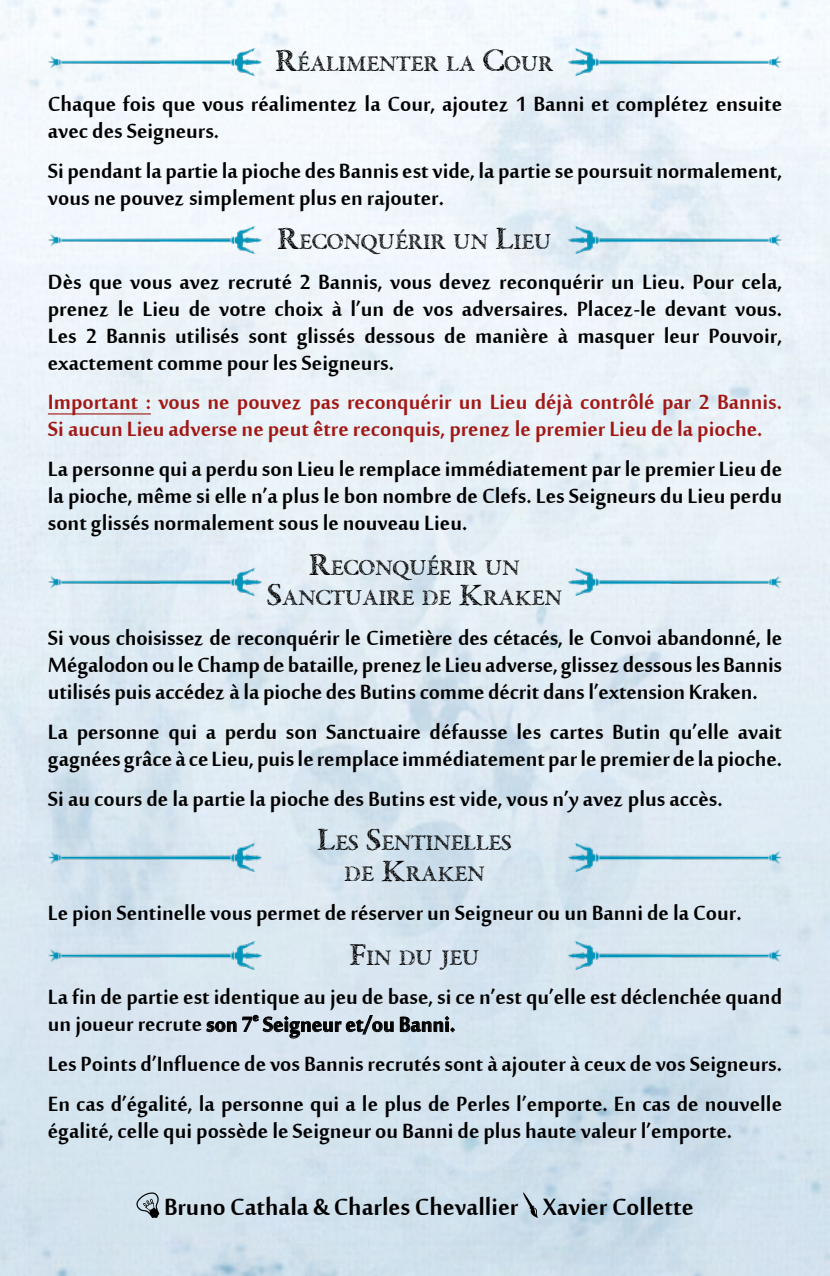
<style>
.page{position:relative;width:830px;height:1276px;background:#fff}
.page>*{position:absolute;margin:0;border:0;box-sizing:border-box;transform-origin:0 0}
.t1{font:36px "Mool Boran";color:#000}
.t2{font:31.5px/27px "Mool Boran";color:#000}
.t3{font:31.5px/27px "Mool Boran";color:#a11815}
.t4{font:22.05px/30.8px "Tribal Garamond PL";color:#000;text-align:center}
.s1{font-size:31.5px}
</style>
<div class="page">
<img style="left:0;top:0;width:829px;height:1276px">
<hr style="left:48px;top:413px;width:103px;height:1px;background:#a11815">
<img style="left:48px;top:48px;width:213px;height:28px">
<img style="left:568px;top:48px;width:213px;height:28px">
<img style="left:48px;top:226px;width:213px;height:28px">
<img style="left:568px;top:226px;width:213px;height:28px">
<img style="left:48px;top:568px;width:213px;height:28px">
<img style="left:568px;top:568px;width:213px;height:28px">
<img style="left:48px;top:843px;width:213px;height:28px">
<img style="left:568px;top:843px;width:213px;height:28px">
<img style="left:48px;top:942px;width:213px;height:27px">
<img style="left:568px;top:942px;width:213px;height:27px">
<svg style="left:136px;top:1192px;width:23px;height:26px"></svg>
<svg style="left:523px;top:1192px;width:15px;height:26px"></svg>
<p class="t4" style="left:276px;top:48px;width:279px"><span class="s1">R</span>ÉALIMENTER LA <span class="s1">C</span>OUR</p>
<p class="t2" style="left:48px;top:91px;width:735px">Chaque fois que vous réalimentez la Cour, ajoutez 1 Banni et complétez ensuite avec des Seigneurs.</p>
<p class="t2" style="left:48px;top:157px;width:735px">Si pendant la partie la pioche des Bannis est vide, la partie se poursuit normalement, vous ne pouvez simplement plus en rajouter.</p>
<p class="t4" style="left:278px;top:226px;width:275px"><span class="s1">R</span>ECONQUÉRIR UN <span class="s1">L</span>IEU</p>
<p class="t2" style="left:48px;top:268px;width:735px;text-align:justify">Dès que vous avez recruté 2 Bannis, vous devez reconquérir un Lieu. Pour cela, prenez le Lieu de votre choix à l’un de vos adversaires. Placez-le devant vous.<br>Les 2 Bannis utilisés sont glissés dessous de manière à masquer leur Pouvoir, exactement comme pour les Seigneurs.</p>
<p class="t3" style="left:48px;top:389px;width:735px">Important : vous ne pouvez pas reconquérir un Lieu déjà contrôlé par 2 Bannis.<br>Si aucun Lieu adverse ne peut être reconquis, prenez le premier Lieu de la pioche.</p>
<p class="t2" style="left:48px;top:456px;width:735px;text-align:justify">La personne qui a perdu son Lieu le remplace immédiatement par le premier Lieu de la pioche, même si elle n’a plus le bon nombre de Clefs. Les Seigneurs du Lieu perdu sont glissés normalement sous le nouveau Lieu.</p>
<p class="t4" style="left:267px;top:552px;width:296px"><span class="s1">R</span>ECONQUÉRIR UN<br><span class="s1">S</span>ANCTUAIRE DE <span class="s1">K</span>RAKEN</p>
<p class="t2" style="left:48px;top:625px;width:735px;text-align:justify">Si vous choisissez de reconquérir le Cimetière des cétacés, le Convoi abandonné, le Mégalodon ou le Champ de bataille, prenez le Lieu adverse, glissez dessous les Bannis utilisés puis accédez à la pioche des Butins comme décrit dans l’extension Kraken.</p>
<p class="t2" style="left:48px;top:718px;width:735px">La personne qui a perdu son Sanctuaire défausse les cartes Butin qu’elle avait gagnées grâce à ce Lieu, puis le remplace immédiatement par le premier de la pioche.</p>
<p class="t2" style="left:48px;top:785px;width:676px">Si au cours de la partie la pioche des Butins est vide, vous n’y avez plus accès.</p>
<p class="t4" style="left:318px;top:827px;width:195px"><span class="s1">L</span>ES <span class="s1">S</span>ENTINELLES<br>DE <span class="s1">K</span>RAKEN</p>
<p class="t2" style="left:48px;top:900px;width:694px">Le pion Sentinelle vous permet de réserver un Seigneur ou un Banni de la Cour.</p>
<p class="t4" style="left:350px;top:942px;width:131px"><span class="s1">F</span>IN DU JEU</p>
<p class="t2" style="left:48px;top:984px;width:735px">La fin de partie est identique au jeu de base, si ce n’est qu’elle est déclenchée quand un joueur recrute son 7<sup>e</sup> Seigneur et/ou Banni.</p>
<p class="t2" style="left:48px;top:1044px;width:735px;line-height:39.8px">Les Points d’Influence de vos Bannis recrutés sont à ajouter à ceux de vos Seigneurs.<br>En cas d’égalité, la personne qui a le plus de Perles l’emporte. En cas de nouvelle</p>
<p class="t2" style="left:48px;top:1117px;width:685px">égalité, celle qui possède le Seigneur ou Banni de plus haute valeur l’emporte.</p>
<p class="t1" style="left:164px;top:1192px;width:531px">Bruno Cathala &amp; Charles Chevallier Xavier Collette</p>
</div>
